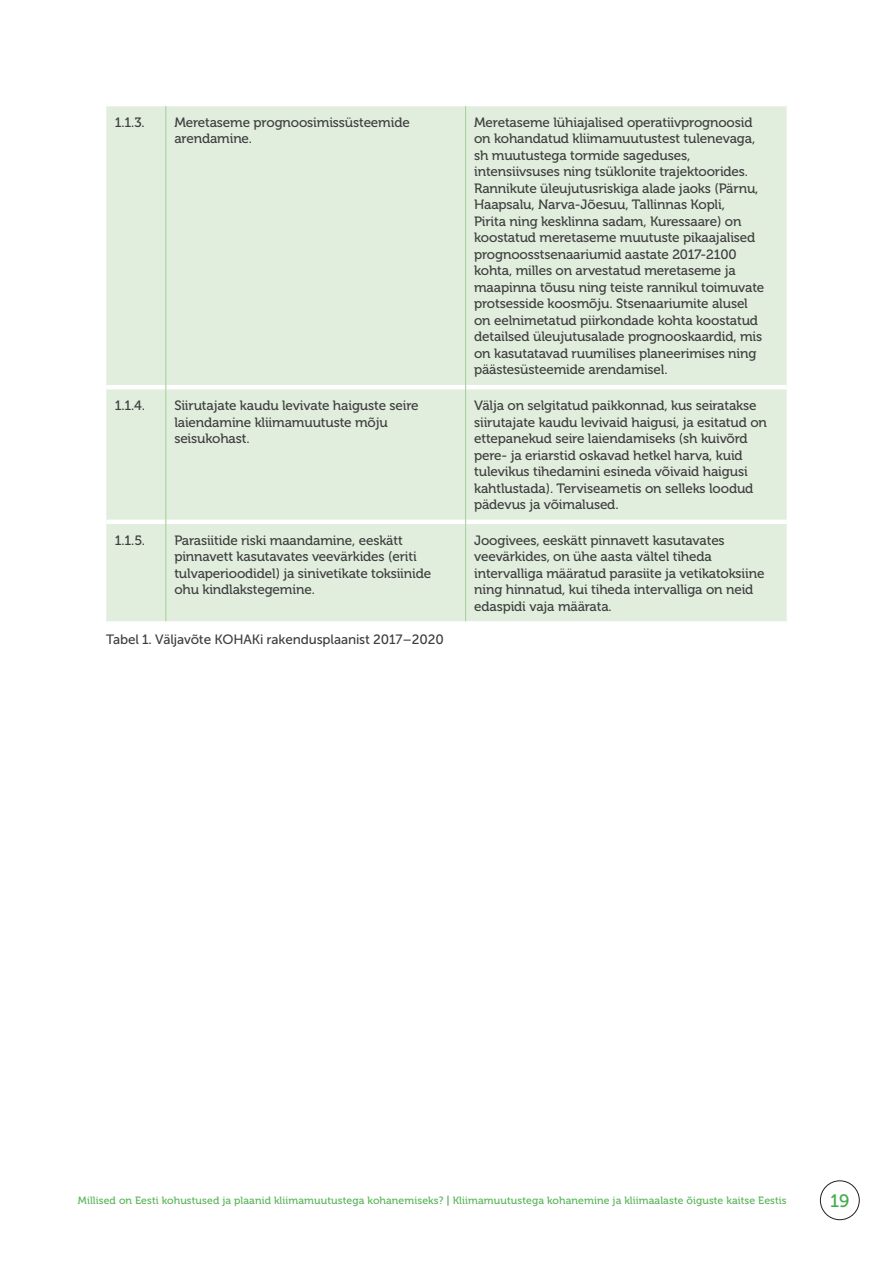
<style>
.page{position:relative;width:893px;height:1263px;background:#fff}
.page>*{position:absolute;margin:0;border:0;box-sizing:border-box;transform-origin:0 0}
.t1{font:18px "Museo 500";color:#40ae49}
.t2{font:13.5px/16.5px "Museo 500";letter-spacing:-.01em;color:#3e3e3f}
.t3{font:13.5px "Museo Sans 500";letter-spacing:-.01em;color:#3e3e3f}
.t4{font:10.5px "Museo 500";letter-spacing:.01em;color:#56b455}
.s1{font-family:"Museo 700"}
</style>
<div class="page">
<div style="left:820px;top:1180px;width:40px;height:40px;border:1px solid #231f20;border-radius:50%"></div>
<div style="left:106px;top:106px;width:681px;height:515px;background:#e1eedd"></div>
<hr style="left:106px;top:385px;width:59px;height:4px;background:#fff">
<hr style="left:166px;top:385px;width:299px;height:4px;background:#fff">
<hr style="left:466px;top:385px;width:321px;height:4px;background:#fff">
<hr style="left:106px;top:520px;width:59px;height:4px;background:#fff">
<hr style="left:166px;top:520px;width:299px;height:4px;background:#fff">
<hr style="left:466px;top:520px;width:321px;height:4px;background:#fff">
<hr style="left:165px;top:106px;width:1px;height:281px;background:#a3cf9a">
<hr style="left:465px;top:106px;width:1px;height:281px;background:#a3cf9a">
<hr style="left:165px;top:387px;width:1px;height:135px;background:#a3cf9a">
<hr style="left:465px;top:387px;width:1px;height:135px;background:#a3cf9a">
<hr style="left:165px;top:522px;width:1px;height:99px;background:#a3cf9a">
<hr style="left:465px;top:522px;width:1px;height:99px;background:#a3cf9a">
<p class="t2" style="left:115px;top:114px;width:31px">1.1.3.</p>
<p class="t2" style="left:174px;top:114px;width:237px">Meretaseme prognoosimissüsteemide arendamine.</p>
<p class="t2" style="left:474px;top:114px;width:292px">Meretaseme lühiajalised operatiivprognoosid on kohandatud kliimamuutustest tulenevaga, sh muutustega tormide sageduses, intensiivsuses ning tsüklonite trajektoorides.<br>Rannikute üleujutusriskiga alade jaoks (Pärnu, Haapsalu, Narva-Jõesuu, Tallinnas Kopli,<br>Pirita ning kesklinna sadam, Kuressaare) on koostatud meretaseme muutuste pikaajalised prognoosstsenaariumid aastate 2017-2100 kohta, milles on arvestatud meretaseme ja maapinna tõusu ning teiste rannikul toimuvate protsesside koosmõju. Stsenaariumite alusel on eelnimetatud piirkondade kohta koostatud detailsed üleujutusalade prognooskaardid, mis on kasutatavad ruumilises planeerimises ning päästesüsteemide arendamisel.</p>
<p class="t2" style="left:115px;top:397px;width:32px">1.1.4.</p>
<p class="t2" style="left:174px;top:397px;width:246px">Siirutajate kaudu levivate haiguste seire laiendamine kliimamuutuste mõju seisukohast.</p>
<p class="t2" style="left:474px;top:397px;width:294px">Välja on selgitatud paikkonnad, kus seiratakse siirutajate kaudu levivaid haigusi, ja esitatud on ettepanekud seire laiendamiseks (sh kuivõrd pere- ja eriarstid oskavad hetkel harva, kuid tulevikus tihedamini esineda võivaid haigusi kahtlustada). Terviseametis on selleks loodud pädevus ja võimalused.</p>
<p class="t2" style="left:115px;top:532px;width:32px">1.1.5.</p>
<p class="t2" style="left:174px;top:532px;width:258px">Parasiitide riski maandamine, eeskätt pinnavett kasutavates veevärkides (eriti tulvaperioodidel) ja sinivetikate toksiinide ohu kindlakstegemine.</p>
<p class="t2" style="left:474px;top:532px;width:292px">Joogivees, eeskätt pinnavett kasutavates veevärkides, on ühe aasta vältel tiheda intervalliga määratud parasiite ja vetikatoksiine ning hinnatud, kui tiheda intervalliga on neid edaspidi vaja määrata.</p>
<p class="t3" style="left:106px;top:632px;width:339px">Tabel 1. Väljavõte KOHAKi rakendusplaanist 2017–2020</p>
<p class="t4" style="left:78px;top:1194px;width:710px">Millised on Eesti kohustused ja plaanid kliimamuutustega kohanemiseks? <span class="s1">|</span> Kliimamuutustega kohanemine ja kliimaalaste õiguste kaitse Eestis</p>
<h1 class="t1" style="left:830px;top:1190px;width:21px">19</h1>
</div>
